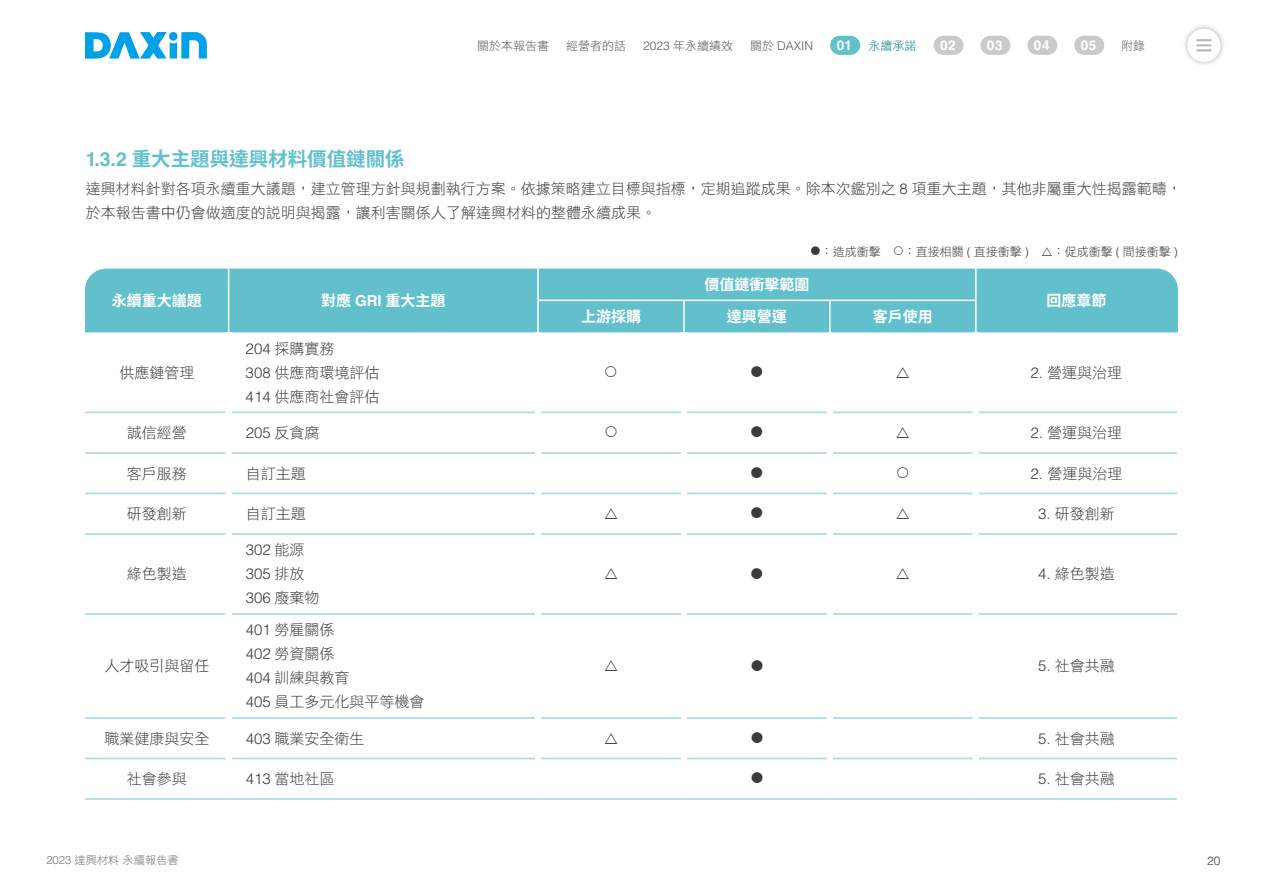
<style>
.page{position:relative;width:1263px;height:893px;background:#fff}
.page>*{position:absolute;margin:0;border:0;box-sizing:border-box;transform-origin:0 0}
.t1{font:700 19.5px "Noto Sans CJ Ktc";color:#62c0cc}
.t2{font:15px/24px "DF Hei Std W3";color:#3e3a39}
.t3{font:700 15px "Noto Sans CJ Ktc";color:#fff}
.t4{font:300 15px/24px "Helvetica LT Std";color:#3e3a39}
.t5{font:700 13.5px "Helvetica LT Std";letter-spacing:.05em;color:#fff}
.t6{font:12px "DF Hei Std W3";color:#3e3a39}
.t7{font:12px "DF Hei Std W3";color:#595757}
.t8{font:300 12px "Helvetica LT Std";color:#595757}
.t9{font:12px "DF Hei Std W3";color:#00838d}
.t10{font:300 12px "Helvetica LT Std";color:#3e3a39}
.t11{font:11.25px "DF Hei Std W3";color:#727171}
.s1{font-family:"Helvetica LT Std";font-weight:300}
.s2{font-family:"DF Hei Std W3";font-weight:400}
.s3{font-family:"Helvetica LT Std";font-weight:700;font-size:13.5px;color:#fff}
.s4{font-family:"Helvetica LT Std"}
</style>
<div class="page">
<div style="left:85px;top:269px;width:1093px;height:63px;background:#62c0cc"></div>
<hr style="left:85px;top:411px;width:141px;height:2px;background:#b0dfe6">
<hr style="left:232px;top:411px;width:303px;height:2px;background:#b0dfe6">
<hr style="left:541px;top:411px;width:140px;height:2px;background:#b0dfe6">
<hr style="left:687px;top:411px;width:140px;height:2px;background:#b0dfe6">
<hr style="left:833px;top:411px;width:140px;height:2px;background:#b0dfe6">
<hr style="left:979px;top:411px;width:198px;height:2px;background:#b0dfe6">
<hr style="left:85px;top:452px;width:141px;height:2px;background:#b0dfe6">
<hr style="left:232px;top:452px;width:303px;height:2px;background:#b0dfe6">
<hr style="left:541px;top:452px;width:140px;height:2px;background:#b0dfe6">
<hr style="left:687px;top:452px;width:140px;height:2px;background:#b0dfe6">
<hr style="left:833px;top:452px;width:140px;height:2px;background:#b0dfe6">
<hr style="left:979px;top:452px;width:198px;height:2px;background:#b0dfe6">
<hr style="left:85px;top:492px;width:141px;height:2px;background:#b0dfe6">
<hr style="left:232px;top:492px;width:303px;height:2px;background:#b0dfe6">
<hr style="left:541px;top:492px;width:140px;height:2px;background:#b0dfe6">
<hr style="left:687px;top:492px;width:140px;height:2px;background:#b0dfe6">
<hr style="left:833px;top:492px;width:140px;height:2px;background:#b0dfe6">
<hr style="left:979px;top:492px;width:198px;height:2px;background:#b0dfe6">
<hr style="left:85px;top:533px;width:141px;height:2px;background:#b0dfe6">
<hr style="left:232px;top:533px;width:303px;height:2px;background:#b0dfe6">
<hr style="left:541px;top:533px;width:140px;height:2px;background:#b0dfe6">
<hr style="left:687px;top:533px;width:140px;height:2px;background:#b0dfe6">
<hr style="left:833px;top:533px;width:140px;height:2px;background:#b0dfe6">
<hr style="left:979px;top:533px;width:198px;height:2px;background:#b0dfe6">
<hr style="left:85px;top:613px;width:141px;height:2px;background:#b0dfe6">
<hr style="left:232px;top:613px;width:303px;height:2px;background:#b0dfe6">
<hr style="left:541px;top:613px;width:140px;height:2px;background:#b0dfe6">
<hr style="left:687px;top:613px;width:140px;height:2px;background:#b0dfe6">
<hr style="left:833px;top:613px;width:140px;height:2px;background:#b0dfe6">
<hr style="left:979px;top:613px;width:198px;height:2px;background:#b0dfe6">
<hr style="left:85px;top:717px;width:141px;height:2px;background:#b0dfe6">
<hr style="left:232px;top:717px;width:303px;height:2px;background:#b0dfe6">
<hr style="left:541px;top:717px;width:140px;height:2px;background:#b0dfe6">
<hr style="left:687px;top:717px;width:140px;height:2px;background:#b0dfe6">
<hr style="left:833px;top:717px;width:140px;height:2px;background:#b0dfe6">
<hr style="left:979px;top:717px;width:198px;height:2px;background:#b0dfe6">
<hr style="left:85px;top:757px;width:141px;height:2px;background:#b0dfe6">
<hr style="left:232px;top:757px;width:303px;height:2px;background:#b0dfe6">
<hr style="left:541px;top:757px;width:140px;height:2px;background:#b0dfe6">
<hr style="left:687px;top:757px;width:140px;height:2px;background:#b0dfe6">
<hr style="left:833px;top:757px;width:140px;height:2px;background:#b0dfe6">
<hr style="left:979px;top:757px;width:198px;height:2px;background:#b0dfe6">
<hr style="left:85px;top:798px;width:144px;height:2px;background:#b0dfe6">
<hr style="left:229px;top:798px;width:309px;height:2px;background:#b0dfe6">
<hr style="left:538px;top:798px;width:146px;height:2px;background:#b0dfe6">
<hr style="left:684px;top:798px;width:146px;height:2px;background:#b0dfe6">
<hr style="left:830px;top:798px;width:146px;height:2px;background:#b0dfe6">
<hr style="left:976px;top:798px;width:201px;height:2px;background:#b0dfe6">
<hr style="left:228px;top:268px;width:1px;height:32px;background:#fff">
<hr style="left:228px;top:300px;width:1px;height:32px;background:#fff">
<hr style="left:537px;top:268px;width:2px;height:32px;background:#fff">
<hr style="left:975px;top:268px;width:1px;height:32px;background:#fff">
<hr style="left:537px;top:300px;width:147px;height:1px;background:#fff">
<hr style="left:537px;top:301px;width:2px;height:31px;background:#fff">
<hr style="left:684px;top:300px;width:146px;height:1px;background:#fff">
<hr style="left:683px;top:301px;width:2px;height:31px;background:#fff">
<hr style="left:830px;top:300px;width:146px;height:1px;background:#fff">
<hr style="left:829px;top:301px;width:2px;height:31px;background:#fff">
<hr style="left:975px;top:301px;width:1px;height:31px;background:#fff">
<svg style="left:85px;top:32px;width:122px;height:27px"></svg>
<div style="left:169px;top:32px;width:9px;height:9px;background:#00a1e6;border-radius:50%"></div>
<div style="left:933px;top:36px;width:30px;height:19px;background:#c9caca;border-radius:10px"></div>
<div style="left:980px;top:36px;width:30px;height:19px;background:#c9caca;border-radius:10px"></div>
<div style="left:1027px;top:36px;width:30px;height:19px;background:#c9caca;border-radius:10px"></div>
<div style="left:1074px;top:36px;width:30px;height:19px;background:#c9caca;border-radius:10px"></div>
<div style="left:830px;top:36px;width:30px;height:19px;background:#62c0cc;border-radius:10px"></div>
<div style="left:1181px;top:23px;width:45px;height:44px;background:#000;opacity:.17"></div>
<div style="left:1187px;top:29px;width:33px;height:33px;background:#fff;border-radius:50%"></div>
<svg style="left:1196px;top:39px;width:15px;height:12px"></svg>
<p class="t7" style="left:477px;top:39px;width:73px">關於本報告書</p>
<p class="t7" style="left:566px;top:39px;width:61px">經營者的話</p>
<p class="t7" style="left:643px;top:39px;width:92px"><span class="s1">2023</span> 年永續績效</p>
<p class="t8" style="left:750px;top:38px;width:64px"><span class="s2">關於</span> DAXIN</p>
<p class="t9" style="left:837px;top:39px;width:81px"><span class="s3">01</span> 永續承諾</p>
<p class="t5" style="left:940px;top:37px;width:17px">02</p>
<p class="t5" style="left:987px;top:37px;width:17px">03</p>
<p class="t5" style="left:1034px;top:37px;width:17px">04</p>
<p class="t5" style="left:1081px;top:37px;width:17px">05</p>
<p class="t7" style="left:1121px;top:39px;width:25px">附錄</p>
<h1 class="t1" style="left:86px;top:148px;width:320px"><span class="s4">1.3.2</span> 重大主題與達興材料價值鏈關係</h1>
<p class="t2" style="left:86px;top:176px;width:1097px">達興材料針對各項永續重大議題，建立管理方針與規劃執行方案。依據策略建立目標與指標，定期追蹤成果。除本次鑑別之 <span class="s1">8</span> 項重大主題，其他非屬重大性揭露範疇，於本報告書中仍會做適度的說明與揭露，讓利害關係人了解達興材料的整體永續成果。</p>
<p class="t6" style="left:821px;top:245px;width:61px">：造成衝擊</p>
<p class="t6" style="left:904px;top:245px;width:126px">：直接相關 <span class="s1">(</span> 直接衝擊 <span class="s1">)</span></p>
<p class="t6" style="left:1053px;top:245px;width:126px">：促成衝擊 <span class="s1">(</span> 間接衝擊 <span class="s1">)</span></p>
<p class="t3" style="left:112px;top:292px;width:91px">永續重大議題</p>
<p class="t3" style="left:321px;top:292px;width:126px">對應 <span class="s4">GRI</span> 重大主題</p>
<p class="t3" style="left:704px;top:276px;width:106px">價值鏈衝擊範圍</p>
<p class="t3" style="left:1046px;top:292px;width:61px">回應章節</p>
<p class="t3" style="left:581px;top:308px;width:61px">上游採購</p>
<p class="t3" style="left:727px;top:308px;width:61px">達興營運</p>
<p class="t3" style="left:873px;top:308px;width:61px">客戶使用</p>
<p class="t2" style="left:119px;top:360px;width:76px">供應鏈管理</p>
<p class="t2" style="left:246px;top:336px;width:135px"><span class="s1">204</span> 採購實務<br><span class="s1">308</span> 供應商環境評估<br><span class="s1">414</span> 供應商社會評估</p>
<p class="t2" style="left:1030px;top:360px;width:93px"><span class="s1">2.</span> 營運與治理</p>
<p class="t2" style="left:127px;top:420px;width:61px">誠信經營</p>
<p class="t4" style="left:246px;top:421px;width:75px">205 <span class="s2">反貪腐</span></p>
<p class="t2" style="left:1031px;top:420px;width:93px"><span class="s1">2.</span> 營運與治理</p>
<p class="t2" style="left:127px;top:461px;width:61px">客戶服務</p>
<p class="t2" style="left:246px;top:461px;width:61px">自訂主題</p>
<p class="t2" style="left:1031px;top:461px;width:93px"><span class="s1">2.</span> 營運與治理</p>
<p class="t2" style="left:127px;top:501px;width:61px">研發創新</p>
<p class="t2" style="left:246px;top:501px;width:61px">自訂主題</p>
<p class="t2" style="left:1038px;top:501px;width:78px"><span class="s1">3.</span> 研發創新</p>
<p class="t2" style="left:127px;top:562px;width:61px">綠色製造</p>
<p class="t2" style="left:104px;top:654px;width:106px">人才吸引與留任</p>
<p class="t4" style="left:246px;top:538px;width:75px">302 <span class="s2">能源<br></span>305 <span class="s2">排放<br></span>306 <span class="s2">廢棄物</span></p>
<p class="t2" style="left:246px;top:618px;width:180px"><span class="s1">401</span> 勞雇關係<br><span class="s1">402</span> 勞資關係<br><span class="s1">404</span> 訓練與教育<br><span class="s1">405</span> 員工多元化與平等機會</p>
<p class="t2" style="left:1038px;top:562px;width:78px"><span class="s1">4.</span> 綠色製造</p>
<p class="t2" style="left:1038px;top:654px;width:78px"><span class="s1">5.</span> 社會共融</p>
<p class="t2" style="left:104px;top:726px;width:106px">職業健康與安全</p>
<p class="t2" style="left:246px;top:726px;width:120px"><span class="s1">403</span> 職業安全衛生</p>
<p class="t2" style="left:1038px;top:726px;width:78px"><span class="s1">5.</span> 社會共融</p>
<p class="t2" style="left:127px;top:766px;width:61px">社會參與</p>
<p class="t2" style="left:246px;top:766px;width:90px"><span class="s1">413</span> 當地社區</p>
<p class="t2" style="left:1038px;top:766px;width:78px"><span class="s1">5.</span> 社會共融</p>
<p class="t11" style="left:46px;top:854px;width:134px"><span class="s1">2023</span> 達興材料永續報告書</p>
<p class="t10" style="left:1207px;top:853px;width:15px">20</p>
</div>
